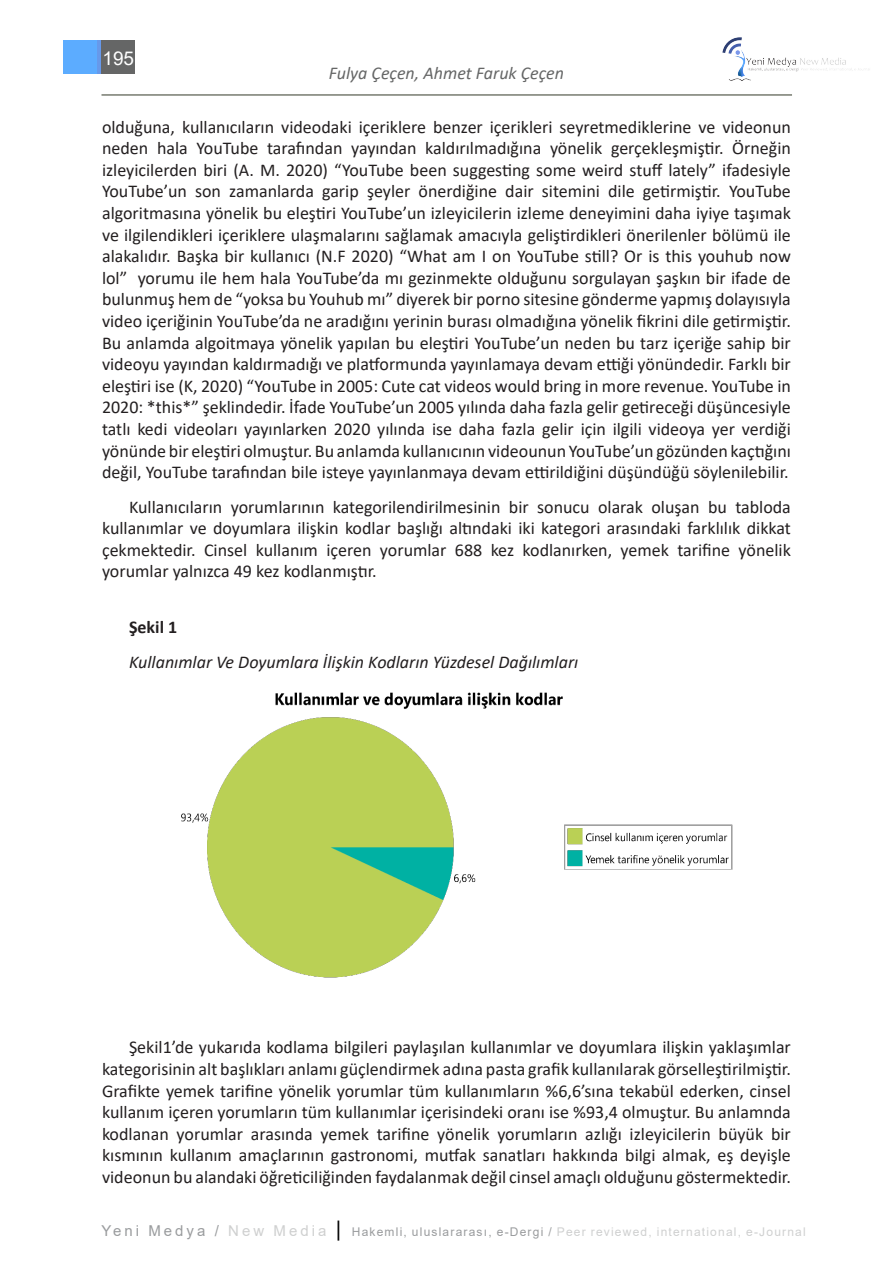
<style>
.page{position:relative;width:893px;height:1263px;background:#fff}
.page>*{position:absolute;margin:0;border:0;box-sizing:border-box;transform-origin:0 0}
.t1{font:19.05px "Arial";color:#fff}
.Düz_Metin{font:18px/21.6px "Calibri";color:#231f20;text-align:justify}
.tablo_üstü{font:italic 18px "Calibri";color:#231f20}
.t2{font:italic 18px "Calibri";color:#656666}
.tablo_üstü-2{font:700 18px "Calibri";color:#231f20}
.t3{font:12px "Arial";letter-spacing:.1em;color:#cfd0d0}
.s1{font-size:15px;color:#9a9c9e}
.s2{font-size:15px}
.s3{font-size:21px;color:#000}
.s4{color:#9a9c9e}
</style>
<div class="page">
<div style="left:70px;top:40px;width:34px;height:33px;background:#6799ea"></div>
<div style="left:63px;top:40px;width:34px;height:33px;background:#5cacff"></div>
<div style="left:101px;top:40px;width:34px;height:33px;background:#656666"></div>
<hr style="left:101px;top:94px;width:691px;height:2px;background:#73776c">
<img style="left:722px;top:37px;width:140px;height:44px">
<img style="left:181px;top:692px;width:552px;height:286px">
<p class="t1" style="left:102px;top:45px;width:33px">195</p>
<p class="t2" style="left:329px;top:61px;width:237px">Fulya Çeçen, Ahmet Faruk Çeçen</p>
<p class="Düz_Metin" style="left:102px;top:115px;width:690px">olduğuna, kullanıcıların videodaki içeriklere benzer içerikleri seyretmediklerine ve videonun neden hala YouTube tarafından yayından kaldırılmadığına yönelik gerçekleşmiştir. Örneğin izleyicilerden biri (A. M. 2020) “YouTube been suggesting some weird stuff lately” ifadesiyle YouTube’un son zamanlarda garip şeyler önerdiğine dair sitemini dile getirmiştir. YouTube algoritmasına yönelik bu eleştiri YouTube’un izleyicilerin izleme deneyimini daha iyiye taşımak ve ilgilendikleri içeriklere ulaşmalarını sağlamak amacıyla geliştirdikleri önerilenler bölümü ile alakalıdır. Başka bir kullanıcı (N.F 2020) “What am I on YouTube still? Or is this youhub now lol” yorumu ile hem hala YouTube’da mı gezinmekte olduğunu sorgulayan şaşkın bir ifade de bulunmuş hem de “yoksa bu Youhub mı” diyerek bir porno sitesine gönderme yapmış dolayısıyla video içeriğinin YouTube’da ne aradığını yerinin burası olmadığına yönelik fikrini dile getirmiştir.<br>Bu anlamda algoitmaya yönelik yapılan bu eleştiri YouTube’un neden bu tarz içeriğe sahip bir videoyu yayından kaldırmadığı ve platformunda yayınlamaya devam ettiği yönündedir. Farklı bir eleştiri ise (K, 2020) “YouTube in 2005: Cute cat videos would bring in more revenue. YouTube in 2020: *this*” şeklindedir. İfade YouTube’un 2005 yılında daha fazla gelir getireceği düşüncesiyle tatlı kedi videoları yayınlarken 2020 yılında ise daha fazla gelir için ilgili videoya yer verdiği yönünde bir eleştiri olmuştur. Bu anlamda kullanıcının videounun YouTube’un gözünden kaçtığını değil, YouTube tarafından bile isteye yayınlanmaya devam ettirildiğini düşündüğü söylenilebilir.</p>
<p class="Düz_Metin" style="left:102px;top:495px;width:690px;text-indent:27px">Kullanıcıların yorumlarının kategorilendirilmesinin bir sonucu olarak oluşan bu tabloda kullanımlar ve doyumlara ilişkin kodlar başlığı altındaki iki kategori arasındaki farklılık dikkat çekmektedir. Cinsel kullanım içeren yorumlar 688 kez kodlanırken, yemek tarifine yönelik yorumlar yalnızca 49 kez kodlanmıştır.</p>
<p class="tablo_üstü-2" style="left:129px;top:615px;width:50px">Şekil 1</p>
<p class="tablo_üstü" style="left:129px;top:649px;width:451px">Kullanımlar Ve Doyumlara İlişkin Kodların Yüzdesel Dağılımları</p>
<p class="Düz_Metin" style="left:102px;top:1036px;width:690px;text-indent:27px">Şekil1’de yukarıda kodlama bilgileri paylaşılan kullanımlar ve doyumlara ilişkin yaklaşımlar kategorisinin alt başlıkları anlamı güçlendirmek adına pasta grafik kullanılarak görselleştirilmiştir.<br>Grafikte yemek tarifine yönelik yorumlar tüm kullanımların %6,6’sına tekabül ederken, cinsel kullanım içeren yorumların tüm kullanımlar içerisindeki oranı ise %93,4 olmuştur. Bu anlamnda kodlanan yorumlar arasında yemek tarifine yönelik yorumların azlığı izleyicilerin büyük bir kısmının kullanım amaçlarının gastronomi, mutfak sanatları hakkında bilgi almak, eş deyişle videonun bu alandaki öğreticiliğinden faydalanmak değil cinsel amaçlı olduğunu göstermektedir.</p>
<p class="t3" style="left:101px;top:1224px;width:706px"><span class="s1">Yeni Medya /</span> <span class="s2">New Media</span> <span class="s3">|</span> <span class="s4">Hakemli, uluslararası, e-Dergi /</span> Peer reviewed, international, e-Journal</p>
</div>
